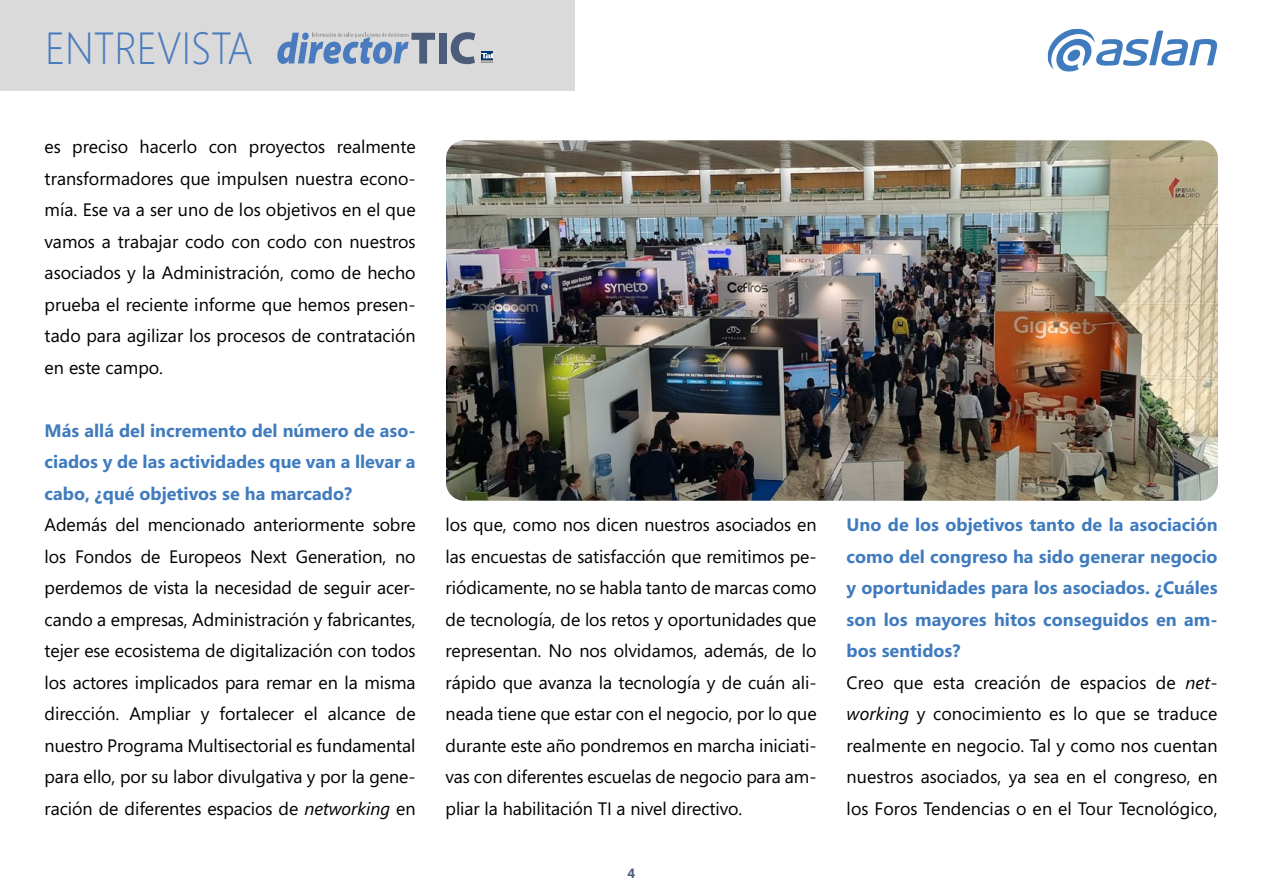
<style>
.page{position:relative;width:1263px;height:893px;background:#fff}
.page>*{position:absolute;margin:0;border:0;box-sizing:border-box;transform-origin:0 0}
.t1{font:300 45px "Segoe";color:#497bbe;scale:.9 1}
.t2{font:18px/31.5px "Segoe";color:#000;text-align:justify}
.t3{font:700 18px/31.5px "Segoe";color:#407bbe;text-align:justify}
.t4{font:700 13.5px "Segoe";color:#4d5d79}
.s1{font-style:italic}
.s2{font-weight:700;color:#407bbe}
</style>
<div class="page">
<div style="left:0;top:0;width:574px;height:90px;background:#dadada"></div>
<div style="left:439px;top:33px;width:7px;height:31px;background:#4d5d79"></div>
<svg style="left:451px;top:32px;width:24px;height:32px"></svg>
<div style="left:481px;top:51px;width:12px;height:9px;background:#003671"></div>
<svg style="left:481px;top:53px;width:12px;height:10px"></svg>
<svg style="left:277px;top:33px;width:158px;height:31px"></svg>
<svg style="left:1047px;top:29px;width:170px;height:43px"></svg>
<img style="left:446px;top:140px;width:772px;height:361px">
<h1 class="t1" style="left:45px;top:22px;width:232px">ENTREVISTA</h1>
<p class="t2" style="left:45px;top:130px;width:372px">es preciso hacerlo con proyectos realmente transformadores que impulsen nuestra econo&shy;mía. Ese va a ser uno de los objetivos en el que vamos a trabajar codo con codo con nuestros asociados y la Administración, como de hecho prueba el reciente informe que hemos presen&shy;tado para agilizar los procesos de contratación en este campo.</p>
<p class="t3" style="left:45px;top:414px;width:372px">Más allá del incremento del número de aso&shy;ciados y de las actividades que van a llevar a cabo, ¿qué objetivos se ha marcado?</p>
<p class="t2" style="left:45px;top:508px;width:372px">Además del mencionado anteriormente sobre los Fondos de Europeos Next Generation, no perdemos de vista la necesidad de seguir acer&shy;cando a empresas, Administración y fabricantes, tejer ese ecosistema de digitalización con todos los actores implicados para remar en la misma dirección. Ampliar y fortalecer el alcance de nuestro Programa Multisectorial es fundamental para ello, por su labor divulgativa y por la gene&shy;ración de diferentes espacios de <span class="s1">networking</span> en</p>
<p class="t2" style="left:446px;top:508px;width:372px">los que, como nos dicen nuestros asociados en las encuestas de satisfacción que remitimos pe&shy;riódicamente, no se habla tanto de marcas como de tecnología, de los retos y oportunidades que representan. No nos olvidamos, además, de lo rápido que avanza la tecnología y de cuán ali&shy;neada tiene que estar con el negocio, por lo que durante este año pondremos en marcha iniciati&shy;vas con diferentes escuelas de negocio para am&shy;pliar la habilitación TI a nivel directivo.</p>
<p class="t2" style="left:847px;top:508px;width:372px;text-align:left"><span class="s2">Uno de los objetivos tanto de la asociación como del congreso ha sido generar negocio y oportunidades para los asociados. ¿Cuáles son los mayores hitos conseguidos en am&shy;bos sentidos?<br></span>Creo que esta creación de espacios de <span class="s1">net&shy;working</span> y conocimiento es lo que se traduce realmente en negocio. Tal y como nos cuentan nuestros asociados, ya sea en el congreso, en los Foros Tendencias o en el Tour Tecnológico,</p>
<p class="t4" style="left:628px;top:864px;width:9px">4</p>
</div>
